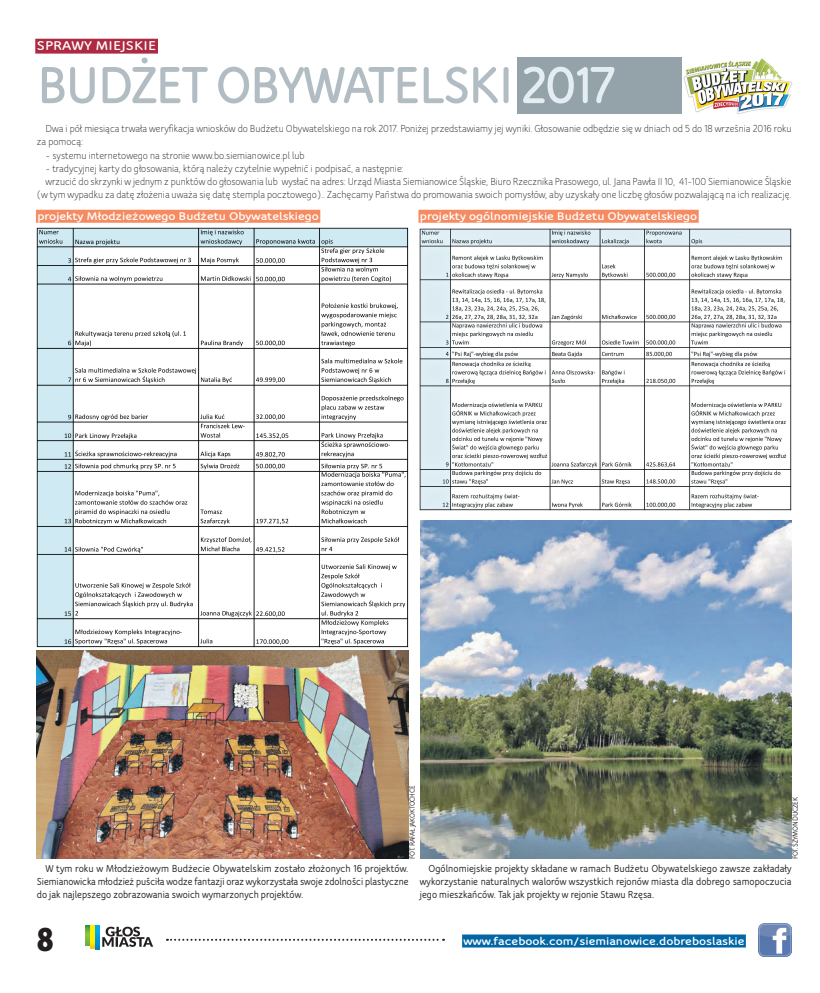
<style>
.page{position:relative;width:820px;height:993px;background:#fff}
.page>*{position:absolute;margin:0;border:0;box-sizing:border-box;transform-origin:0 0}
.t1{font:800 56px "Bloom Speak OT";letter-spacing:-.035em;color:#b2bdc3}
.t2{font:900 35.3px "Myriad Pro";color:#231f20;scale:.83 1}
.t3{font:800 13.7px "Bloom Speak OT";letter-spacing:.005em;color:#fff;scale:1.2 1}
.t4{font:800 12px "Bloom Speak OT";color:#fff;scale:1.2 1}
.t5{font:11px/13.2px "Bloom Speak OT";color:#231f20;scale:.95 1}
.t6{font:700 11px/13.2px "Bloom Speak OT";color:#231f20;text-align:justify}
.t7{font:700 11px/13.2px "Bloom Speak OT";color:#231f20;text-align:justify;scale:.96 1}
.t8{font:11px "Bloom Speak OT";color:#231f20;scale:.94 1}
.t9{font:700 8px "Bloom Speak OT";letter-spacing:-.045em;color:#231f20;scale:.95 1}
.s1{color:#e4edf2}
</style>
<div class="page">
<svg style="left:86px;top:925px;width:4px;height:19px"></svg>
<svg style="left:90px;top:925px;width:5px;height:22px"></svg>
<svg style="left:95px;top:925px;width:5px;height:24px"></svg>
<svg style="left:102px;top:926px;width:51px;height:20px"></svg>
<img style="left:758px;top:923px;width:33px;height:32px">
<div style="left:462px;top:934px;width:283px;height:13px;background:#0166a5"></div>
<svg style="left:167px;top:938px;width:277px;height:2px"></svg>
<div style="left:35px;top:39px;width:123px;height:15px;background:#ad2a42"></div>
<div style="left:517px;top:58px;width:274px;height:56px;background:#94a2aa"></div>
<img style="left:37px;top:228px;width:371px;height:419px">
<img style="left:420px;top:228px;width:371px;height:282px">
<img style="left:36px;top:650px;width:372px;height:208px">
<img style="left:682px;top:58px;width:110px;height:56px">
<div style="left:36px;top:210px;width:284px;height:13px;background:#f68b61"></div>
<div style="left:418px;top:210px;width:280px;height:13px;background:#f68b61"></div>
<img style="left:420px;top:520px;width:371px;height:338px">
<p class="t3" style="left:37px;top:38px;width:101px">SPRAWY MIEJSKIE</p>
<h1 class="t1" style="left:37px;top:52px;width:579px">BUDŻET OBYWATELSKI <span class="s1">2017</span></h1>
<p class="t5" style="left:37px;top:122px;width:795px;text-indent:9px">Dwa i pół miesiąca trwała weryfikacja wniosków do Budżetu Obywatelskiego na rok 2017. Poniżej przedstawiamy jej wyniki. Głosowanie odbędzie się w dniach od 5 do 18 września 2016 roku za pomocą:</p>
<p class="t5" style="left:45px;top:148px;width:274px">- systemu internetowego na stronie www.bo.siemianowice.pl lub</p>
<p class="t5" style="left:45px;top:161px;width:378px">- tradycyjnej karty do głosowania, którą należy czytelnie wypełnić i podpisać, a następnie:</p>
<p class="t8" style="left:45px;top:175px;width:795px">wrzucić do skrzynki w jednym z punktów do głosowania lub wysłać na adres: Urząd Miasta Siemianowice Śląskie, Biuro Rzecznika Prasowego, ul. Jana Pawła II 10, 41-100 Siemianowice Śląskie</p>
<p class="t5" style="left:37px;top:188px;width:795px">(w tym wypadku za datę złożenia uważa się datę stempla pocztowego).. Zachęcamy Państwa do promowania swoich pomysłów, aby uzyskały one liczbę głosów pozwalającą na ich realizację.</p>
<p class="t4" style="left:37px;top:209px;width:236px">projekty Młodzieżowego Budżetu Obywatelskiego</p>
<p class="t4" style="left:420px;top:209px;width:232px">projekty ogólnomiejskie Budżetu Obywatelskiego</p>
<p class="t9" style="left:407px;top:858px;width:79px;rotate:-90deg">FOT. RAFAŁ JAKOKTOCHCE</p>
<p class="t9" style="left:790px;top:858px;width:67px;rotate:-90deg">FOT. SZYMON DUCZEK</p>
<p class="t6" style="left:37px;top:861px;width:373px;text-indent:9px">W tym roku w Młodzieżowym Budżecie Obywatelskim zostało złożonych 16 projektów.<br>Siemianowicka młodzież puściła wodze fantazji oraz wykorzystała swoje zdolności plastyczne do jak najlepszego zobrazowania swoich wymarzonych projektów.</p>
<p class="t7" style="left:420px;top:861px;width:388px;text-indent:9px">Ogólnomiejskie projekty składane w ramach Budżetu Obywatelskiego zawsze zakładały wykorzystanie naturalnych walorów wszystkich rejonów miasta dla dobrego samopoczucia jego mieszkańców. Tak jak projekty w rejonie Stawu Rzęsa.</p>
<h2 class="t2" style="left:37px;top:915px;width:22px">8</h2>
<p class="t4" style="left:463px;top:933px;width:235px">www.facebook.com/siemianowice.dobreboslaskie</p>
</div>
